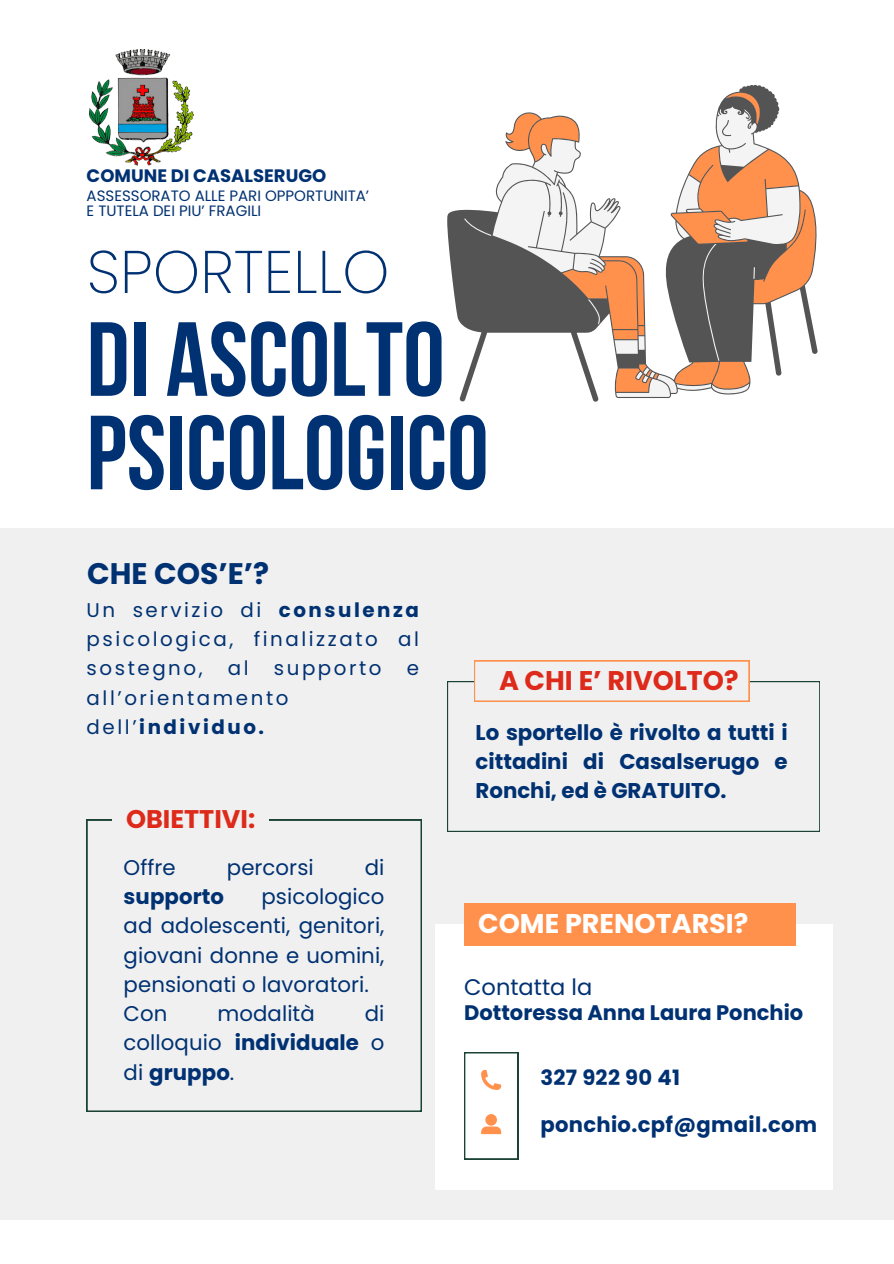
<style>
.page{position:relative;width:894px;height:1264px;background:#fff}
.page>*{position:absolute;margin:0;border:0;box-sizing:border-box;transform-origin:0 0}
.t1{font:700 105px/93.4px "Bebas Neue";color:#003172}
.t2{font:200 60px "Poppins";color:#003172}
.t3{font:700 29.7px "Poppins";color:#003172}
.t4{font:700 27px "Poppins";color:#fff}
.t5{font:700 27px "Poppins";color:#dd2a1b}
.t6{font:700 25.5px "Poppins";color:#dd2a1b}
.t7{font:22.5px "Poppins";color:#003172}
.t8{font:700 21.3px/29.2px "Poppins";color:#003172;text-align:justify}
.t9{font:21.3px/29.2px "Poppins";letter-spacing:.005em;color:#003172}
.t10{font:700 21.15px "Poppins";letter-spacing:.015em;color:#003172}
.t11{font:700 21px "Poppins";color:#003172}
.t12{font:19.8px/29.2px "Poppins";letter-spacing:.13em;color:#003172;text-align:justify}
.t13{font:700 18px "Poppins";color:#003172}
.t14{font:15px "Poppins";color:#003172}
.s1{font-weight:700}
.s2{font-weight:400}
</style>
<div class="page">
<div style="left:0;top:528px;width:893px;height:691px;background:#f0f0f0"></div>
<svg style="left:447px;top:85px;width:371px;height:316px"></svg>
<img style="left:89px;top:49px;width:104px;height:116px">
<svg style="left:87px;top:819px;width:334px;height:292px"></svg>
<div style="left:112px;top:803px;width:157px;height:33px;background:#f0f0f0"></div>
<svg style="left:447px;top:681px;width:372px;height:151px"></svg>
<svg style="left:474px;top:660px;width:275px;height:41px"></svg>
<div style="left:435px;top:924px;width:397px;height:265px;background:#fff"></div>
<div style="left:464px;top:902px;width:331px;height:43px;background:#ff914d"></div>
<svg style="left:464px;top:1052px;width:54px;height:107px"></svg>
<p class="t13" style="left:87px;top:163px;width:241px">COMUNE DI CASALSERUGO</p>
<p class="t14" style="left:87px;top:185px;width:284px">ASSESSORATO ALLE PARI OPPORTUNITA’</p>
<p class="t14" style="left:87px;top:200px;width:176px">E TUTELA DEI PIU’ FRAGILI</p>
<p class="t2" style="left:87px;top:230px;width:304px">SPORTELLO</p>
<p class="t1" style="left:87px;top:323px;width:403px">DI ASCOLTO<br>PSICOLOGICO</p>
<h2 class="t3" style="left:87px;top:553px;width:183px">CHE COS’E’?</h2>
<h1 class="t12" style="left:87px;top:595px;width:334px">Un servizio di <span class="s1">consulenza </span>psicologica, finalizzato al sostegno,</h1>
<h1 class="t12" style="left:228px;top:654px;width:22px">al</h1>
<h1 class="t12" style="left:274px;top:654px;width:109px">supporto</h1>
<h1 class="t12" style="left:406px;top:654px;width:14px">e</h1>
<h1 class="t12" style="left:87px;top:683px;width:203px">all’orientamento dell’<span class="s1">individuo.</span></h1>
<h3 class="t6" style="left:126px;top:801px;width:131px">OBIETTIVI:</h3>
<p class="t9" style="left:124px;top:852px;width:54px">Offre</p>
<p class="t9" style="left:227px;top:852px;width:88px">percorsi</p>
<p class="t9" style="left:365px;top:852px;width:21px">di</p>
<p class="t8" style="left:124px;top:882px;width:102px">supporto</p>
<p class="t9" style="left:124px;top:882px;width:262px;text-indent:138px">psicologico ad adolescenti, genitori, giovani donne e uomini, pensionati o lavoratori.<br>Con</p>
<p class="t9" style="left:217px;top:999px;width:99px">modalità</p>
<p class="t8" style="left:124px;top:999px;width:262px;text-indent:241px"><span class="s2">di colloquio</span> individuale <span class="s2">o di</span> gruppo<span class="s2">.</span></p>
<h4 class="t5" style="left:499px;top:661px;width:241px">A CHI E’ RIVOLTO?</h4>
<h6 class="t8" style="left:475px;top:718px;width:313px;line-height:28.7px">Lo sportello è rivolto a tutti i cittadini di Casalserugo e Ronchi, ed è GRATUITO.</h6>
<h3 class="t4" style="left:478px;top:904px;width:272px">COME PRENOTARSI?</h3>
<h5 class="t7" style="left:464px;top:971px;width:129px">Contatta la</h5>
<p class="t11" style="left:464px;top:997px;width:340px">Dottoressa Anna Laura Ponchio</p>
<h3 class="t10" style="left:540px;top:1062px;width:141px">327 922 90 41</h3>
<p class="t10" style="left:540px;top:1109px;width:278px">ponchio.cpf@gmail.com</p>
</div>
